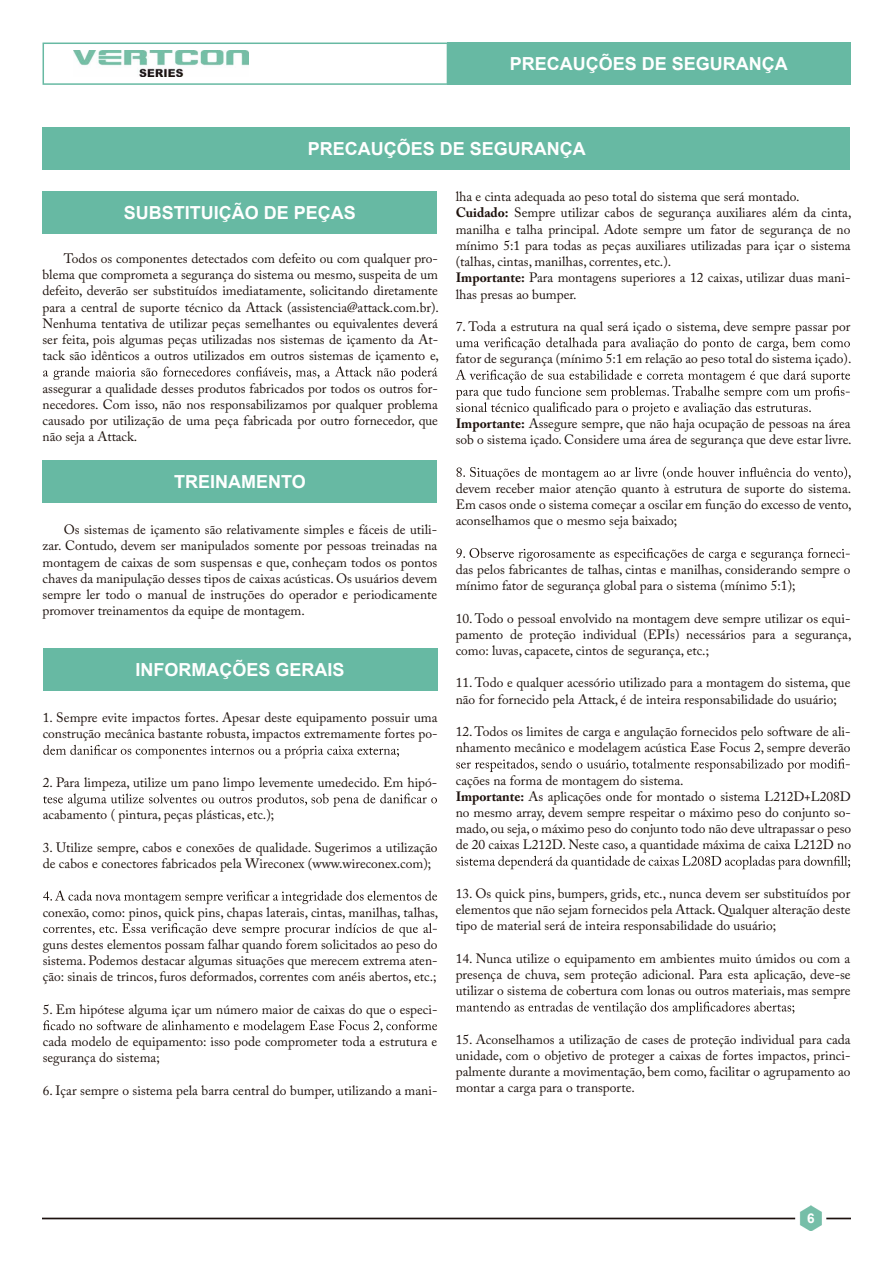
<style>
.page{position:relative;width:893px;height:1263px;background:#fff}
.page>*{position:absolute;margin:0;border:0;box-sizing:border-box;transform-origin:0 0}
.t1{font:700 18px "Arial";color:#fff}
.t2{font:13.5px/16.2px "Adobe Caslon Pro";color:#1e120d;text-align:justify}
.t3{font:700 13.5px "Arial";color:#fff}
.s1{font-weight:700}
</style>
<div class="page">
<img style="left:43px;top:1206px;width:807px;height:25px">
<div style="left:447px;top:43px;width:403px;height:42px;background:#67b9a3"></div>
<svg style="left:43px;top:43px;width:404px;height:42px"></svg>
<img style="left:74px;top:50px;width:175px;height:27px">
<div style="left:43px;top:128px;width:807px;height:42px;background:#67b9a3"></div>
<svg style="left:43px;top:366px;width:394px;height:14px"></svg>
<div style="left:43px;top:191px;width:394px;height:43px;background:#67b9a3"></div>
<div style="left:43px;top:460px;width:394px;height:43px;background:#67b9a3"></div>
<svg style="left:43px;top:745px;width:356px;height:13px"></svg>
<svg style="left:43px;top:793px;width:394px;height:14px"></svg>
<svg style="left:43px;top:890px;width:394px;height:14px"></svg>
<svg style="left:43px;top:923px;width:394px;height:13px"></svg>
<svg style="left:43px;top:1020px;width:394px;height:14px"></svg>
<div style="left:43px;top:648px;width:394px;height:43px;background:#67b9a3"></div>
<svg style="left:456px;top:337px;width:394px;height:14px"></svg>
<svg style="left:456px;top:369px;width:394px;height:47px"></svg>
<svg style="left:456px;top:467px;width:395px;height:13px"></svg>
<svg style="left:456px;top:548px;width:394px;height:13px"></svg>
<svg style="left:456px;top:758px;width:394px;height:14px"></svg>
<svg style="left:456px;top:856px;width:394px;height:13px"></svg>
<svg style="left:456px;top:1001px;width:338px;height:14px"></svg>
<h1 class="t1" style="left:510px;top:51px;width:280px">PRECAUÇÕES DE SEGURANÇA</h1>
<h1 class="t1" style="left:308px;top:136px;width:280px">PRECAUÇÕES DE SEGURANÇA</h1>
<h1 class="t1" style="left:124px;top:200px;width:234px">SUBSTITUIÇÃO DE PEÇAS</h1>
<p class="t2" style="left:43px;top:250px;width:398px;text-indent:21px">Todos os componentes detectados com defeito ou com qualquer pro&shy;blema que comprometa a segurança do sistema ou mesmo, suspeita de um defeito, deverão ser substituídos imediatamente, solicitando diretamente para a central de suporte técnico da Attack (assistencia@attack.com.br).<br>Nenhuma tentativa de utilizar peças semelhantes ou equivalentes deverá ser feita, pois algumas peças utilizadas nos sistemas de içamento da At&shy;tack são idênticos a outros utilizados em outros sistemas de içamento e,</p>
<p class="t2" style="left:43px;top:380px;width:397px">assegurar a qualidade desses produtos fabricados por todos os outros for&shy;necedores. Com isso, não nos responsabilizamos por qualquer problema causado por utilização de uma peça fabricada por outro fornecedor, que não seja a Attack.</p>
<h1 class="t1" style="left:174px;top:469px;width:133px">TREINAMENTO</h1>
<p class="t2" style="left:43px;top:521px;width:396px;text-indent:21px">Os sistemas de içamento são relativamente simples e fáceis de utili&shy;zar. Contudo, devem ser manipulados somente por pessoas treinadas na montagem de caixas de som suspensas e que, conheçam todos os pontos chaves da manipulação desses tipos de caixas acústicas. Os usuários devem sempre ler todo o manual de instruções do operador e periodicamente promover treinamentos da equipe de montagem.</p>
<h1 class="t1" style="left:136px;top:657px;width:211px">INFORMAÇÕES GERAIS</h1>
<p class="t2" style="left:43px;top:709px;width:396px">1. Sempre evite impactos fortes. Apesar deste equipamento possuir uma construção mecânica bastante robusta, impactos extremamente fortes po-</p>
<p class="t2" style="left:43px;top:774px;width:396px">2. Para limpeza, utilize um pano limpo levemente umedecido. Em hipó-</p>
<p class="t2" style="left:43px;top:807px;width:233px">acabamento ( pintura, peças plásticas, etc.);</p>
<p class="t2" style="left:43px;top:839px;width:396px">3. Utilize sempre, cabos e conexões de qualidade. Sugerimos a utilização de cabos e conectores fabricados pela Wireconex (www.wireconex.com);</p>
<p class="t2" style="left:43px;top:904px;width:397px">conexão, como: pinos, quick pins, chapas laterais, cintas, manilhas, talhas,</p>
<p class="t2" style="left:43px;top:936px;width:396px">guns destes elementos possam falhar quando forem solicitados ao peso do sistema. Podemos destacar algumas situações que merecem extrema aten&shy;ção: sinais de trincos, furos deformados, correntes com anéis abertos, etc.;</p>
<p class="t2" style="left:43px;top:1001px;width:396px">5. Em hipótese alguma içar um número maior de caixas do que o especi-</p>
<p class="t2" style="left:43px;top:1033px;width:396px">cada modelo de equipamento: isso pode comprometer toda a estrutura e segurança do sistema;</p>
<p class="t2" style="left:43px;top:1082px;width:396px">6. Içar sempre o sistema pela barra central do bumper, utilizando a mani-</p>
<p class="t2" style="left:456px;top:189px;width:397px;text-align:left">lha e cinta adequada ao peso total do sistema que será montado.<br><span class="s1">Cuidado:</span> Sempre utilizar cabos de segurança auxiliares além da cinta, manilha e talha principal. Adote sempre um fator de segurança de no mínimo 5:1 para todas as peças auxiliares utilizadas para içar o sistema (talhas, cintas, manilhas, correntes, etc.).<br><span class="s1">Importante:</span> Para montagens superiores a 12 caixas, utilizar duas mani&shy;lhas presas ao bumper.</p>
<p class="t2" style="left:456px;top:318px;width:396px">7. Toda a estrutura na qual será içado o sistema, deve sempre passar por</p>
<p class="t2" style="left:456px;top:351px;width:397px">fator de segurança (mínimo 5:1 em relação ao peso total do sistema içado).</p>
<p class="t2" style="left:456px;top:415px;width:398px"><span class="s1">Importante:</span> Assegure sempre, que não haja ocupação de pessoas na área sob o sistema içado. Considere uma área de segurança que deve estar livre.</p>
<p class="t2" style="left:456px;top:480px;width:397px">devem receber maior atenção quanto à estrutura de suporte do sistema.<br>Em casos onde o sistema começar a oscilar em função do excesso de vento, aconselhamos que o mesmo seja baixado;</p>
<p class="t2" style="left:456px;top:561px;width:396px">das pelos fabricantes de talhas, cintas e manilhas, considerando sempre o mínimo fator de segurança global para o sistema (mínimo 5:1);</p>
<p class="t2" style="left:456px;top:610px;width:397px">10. Todo o pessoal envolvido na montagem deve sempre utilizar os equi&shy;pamento de proteção individual (EPIs) necessários para a segurança, como: luvas, capacete, cintos de segurança, etc.;</p>
<p class="t2" style="left:456px;top:675px;width:396px">11. Todo e qualquer acessório utilizado para a montagem do sistema, que não for fornecido pela Attack, é de inteira responsabilidade do usuário;</p>
<p class="t2" style="left:456px;top:723px;width:396px">12. Todos os limites de carga e angulação fornecidos pelo software de ali&shy;nhamento mecânico e modelagem acústica Ease Focus 2, sempre deverão</p>
<p class="t2" style="left:456px;top:772px;width:397px;text-align:left">cações na forma de montagem do sistema.<br><span class="s1">Importante:</span> As aplicações onde for montado o sistema L212D+L208D no mesmo array, devem sempre respeitar o máximo peso do conjunto so&shy;mado, ou seja, o máximo peso do conjunto todo não deve ultrapassar o peso de 20 caixas L212D. Neste caso, a quantidade máxima de caixa L212D no</p>
<p class="t2" style="left:456px;top:885px;width:396px">13. Os quick pins, bumpers, grids, etc., nunca devem ser substituídos por elementos que não sejam fornecidos pela Attack. Qualquer alteração deste tipo de material será de inteira responsabilidade do usuário;</p>
<p class="t2" style="left:456px;top:950px;width:396px">14. Nunca utilize o equipamento em ambientes muito úmidos ou com a presença de chuva, sem proteção adicional. Para esta aplicação, deve-se utilizar o sistema de cobertura com lonas ou outros materiais, mas sempre</p>
<p class="t2" style="left:456px;top:1031px;width:396px">15. Aconselhamos a utilização de cases de proteção individual para cada unidade, com o objetivo de proteger a caixas de fortes impactos, princi&shy;palmente durante a movimentação, bem como, facilitar o agrupamento ao montar a carga para o transporte.</p>
<p class="t3" style="left:807px;top:1209px;width:9px">6</p>
</div>
